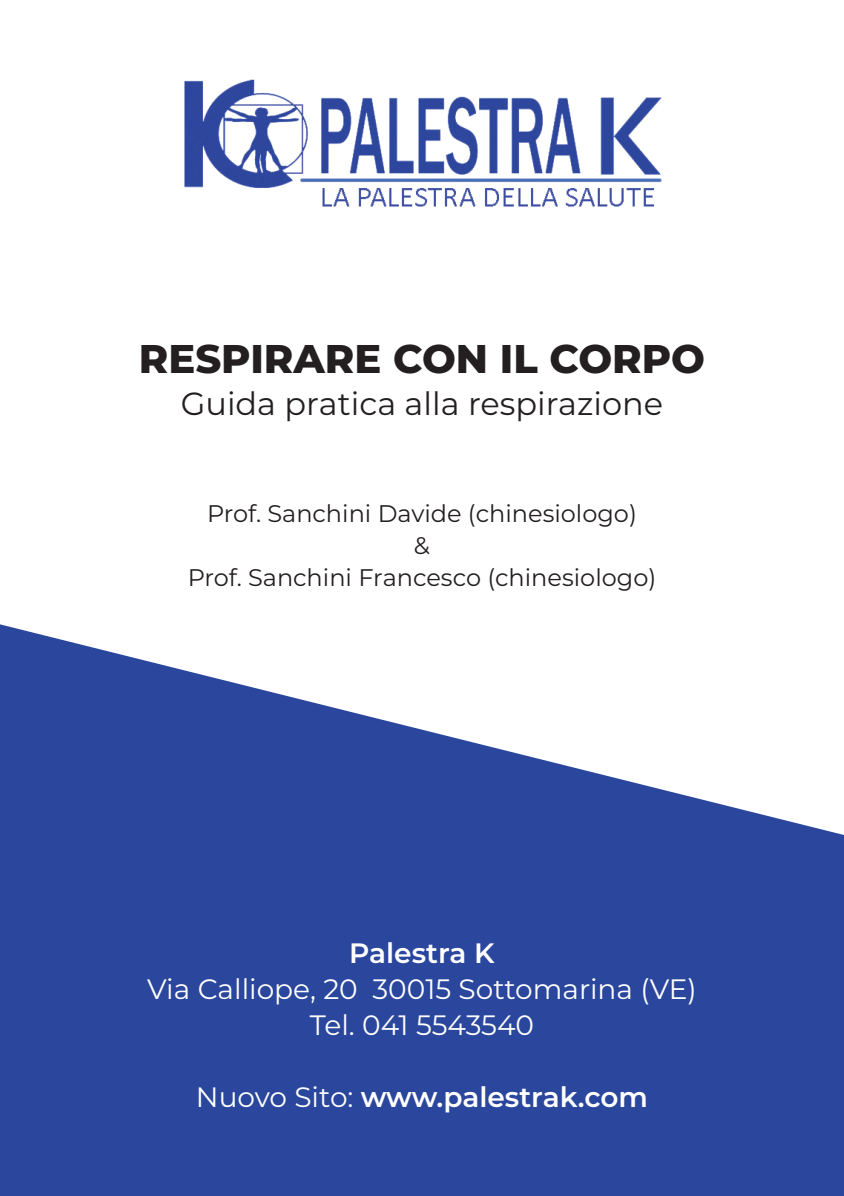
<style>
.page{position:relative;width:844px;height:1196px;background:#fff}
.page>*{position:absolute;margin:0;border:0;box-sizing:border-box;transform-origin:0 0}
.t1{font:800 40px "Montserrat";color:#231f20}
.t2{font:32px "Montserrat";color:#231f20}
.t3{font:28px "Montserrat";color:#fff}
.t4{font:600 28px "Montserrat";color:#fff}
.t5{font:24px "Montserrat";color:#231f20}
.s1{font-weight:400}
</style>
<div class="page">
<svg style="left:0;top:624px;width:844px;height:571px;fill:#2a469d"></svg>
<img style="left:184px;top:79px;width:478px;height:128px">
<svg style="left:0;top:1192px;width:4px;height:4px"></svg>
<svg style="left:840px;top:1192px;width:4px;height:4px"></svg>
<p class="t1" style="left:139px;top:329px;width:568px">RESPIRARE CON IL CORPO</p>
<p class="t2" style="left:181px;top:381px;width:484px">Guida pratica alla respirazione</p>
<p class="t5" style="left:207px;top:497px;width:431px">Prof. Sanchini Davide (chinesiologo)</p>
<p class="t5" style="left:414px;top:529px;width:18px">&amp;</p>
<p class="t5" style="left:188px;top:561px;width:470px">Prof. Sanchini Francesco (chinesiologo)</p>
<p class="t4" style="left:349px;top:932px;width:147px">Palestra K</p>
<p class="t3" style="left:147px;top:969px;width:551px">Via Calliope, 20 30015 Sottomarina (VE)</p>
<p class="t3" style="left:310px;top:1005px;width:226px">Tel. 041 5543540</p>
<p class="t4" style="left:196px;top:1076px;width:453px"><span class="s1">Nuovo Sito:</span> www.palestrak.com</p>
</div>
